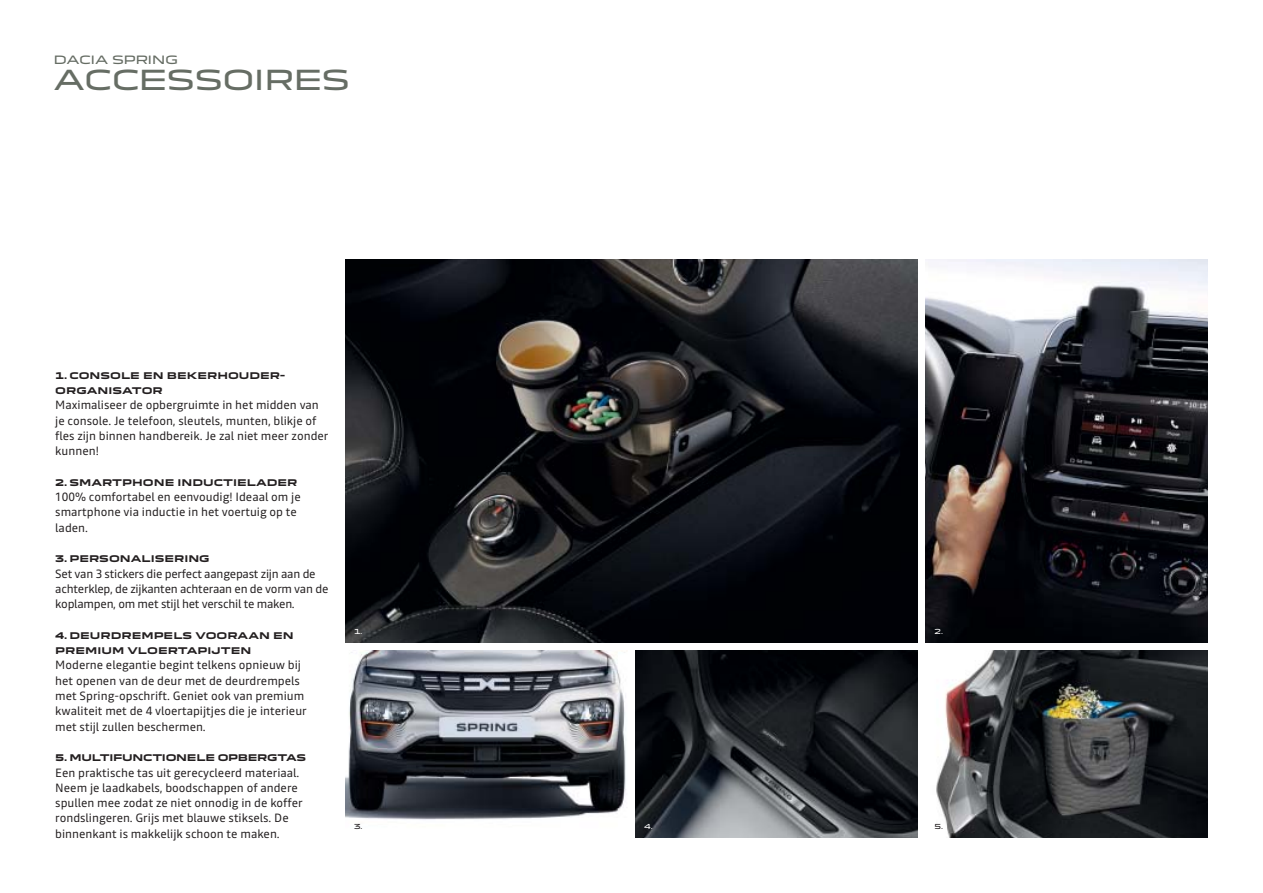
<style>
.page{position:relative;width:1263px;height:893px;background:#fff}
.page>*{position:absolute;margin:0;border:0;box-sizing:border-box;transform-origin:0 0}
.t1{font:27px "Dacia Block Extended";letter-spacing:-.04em;color:#666d64}
.t2{font:12px/15.3px "Read";color:#231f20}
.t3{font:12px/15.3px "Read";letter-spacing:-.02em;color:#231f20}
.t4{font:11.25px "Dacia Block Extended";letter-spacing:-.05em;color:#666d64}
.t5{font:700 9px/15.3px "Dacia Block Extended";color:#231f20}
.t6{font:700 9px "Dacia Block Extended";letter-spacing:-.03em;color:#231f20}
.t7{font:6.75px "Dacia Block Extended";color:#fff}
.t8{font:6.75px "Dacia Block Extended";color:#231f20}
</style>
<div class="page">
<img style="left:345px;top:651px;width:281px;height:169px">
<img style="left:636px;top:651px;width:281px;height:187px">
<img style="left:936px;top:651px;width:272px;height:187px">
<img style="left:345px;top:259px;width:572px;height:383px">
<img style="left:926px;top:259px;width:282px;height:383px">
<p class="t4" style="left:54px;top:55px;width:126px">DACIA SPRING</p>
<h1 class="t1" style="left:54px;top:70px;width:298px">ACCESSOIRES</h1>
<p class="t5" style="left:55px;top:368px;width:231px">1. CONSOLE EN BEKERHOUDER-<br>ORGANISATOR</p>
<p class="t2" style="left:55px;top:399px;width:275px">Maximaliseer de opbergruimte in het midden van je console. Je telefoon, sleutels, munten, blikje of fles zijn binnen handbereik. Je zal niet meer zonder kunnen!</p>
<p class="t5" style="left:55px;top:475px;width:244px">2. SMARTPHONE INDUCTIELADER</p>
<p class="t2" style="left:55px;top:490px;width:247px">100% comfortabel en eenvoudig! Ideaal om je smartphone via inductie in het voertuig op te laden.</p>
<p class="t5" style="left:55px;top:551px;width:156px">3. PERSONALISERING</p>
<p class="t3" style="left:55px;top:567px;width:275px">Set van 3 stickers die perfect aangepast zijn aan de achterklep, de zijkanten achteraan en de vorm van de koplampen, om met stijl het verschil te maken.</p>
<p class="t5" style="left:55px;top:628px;width:240px">4. DEURDREMPELS VOORAAN EN<br>PREMIUM VLOERTAPIJTEN</p>
<p class="t2" style="left:55px;top:659px;width:253px">Moderne elegantie begint telkens opnieuw bij het openen van de deur met de deurdrempels met Spring-opschrift. Geniet ook van premium kwaliteit met de 4 vloertapijtjes die je interieur met stijl zullen beschermen.</p>
<p class="t6" style="left:55px;top:753px;width:252px">5. MULTIFUNCTIONELE OPBERGTAS</p>
<p class="t2" style="left:55px;top:766px;width:249px">Een praktische tas uit gerecycleerd materiaal.<br>Neem je laadkabels, boodschappen of andere spullen mee zodat ze niet onnodig in de koffer rondslingeren. Grijs met blauwe stiksels. De binnenkant is makkelijk schoon te maken.</p>
<p class="t7" style="left:354px;top:628px;width:10px">1.</p>
<p class="t8" style="left:354px;top:824px;width:10px">3.</p>
<p class="t7" style="left:934px;top:628px;width:10px">2.</p>
<p class="t7" style="left:644px;top:824px;width:10px">4.</p>
<p class="t8" style="left:934px;top:824px;width:10px">5.</p>
</div>
